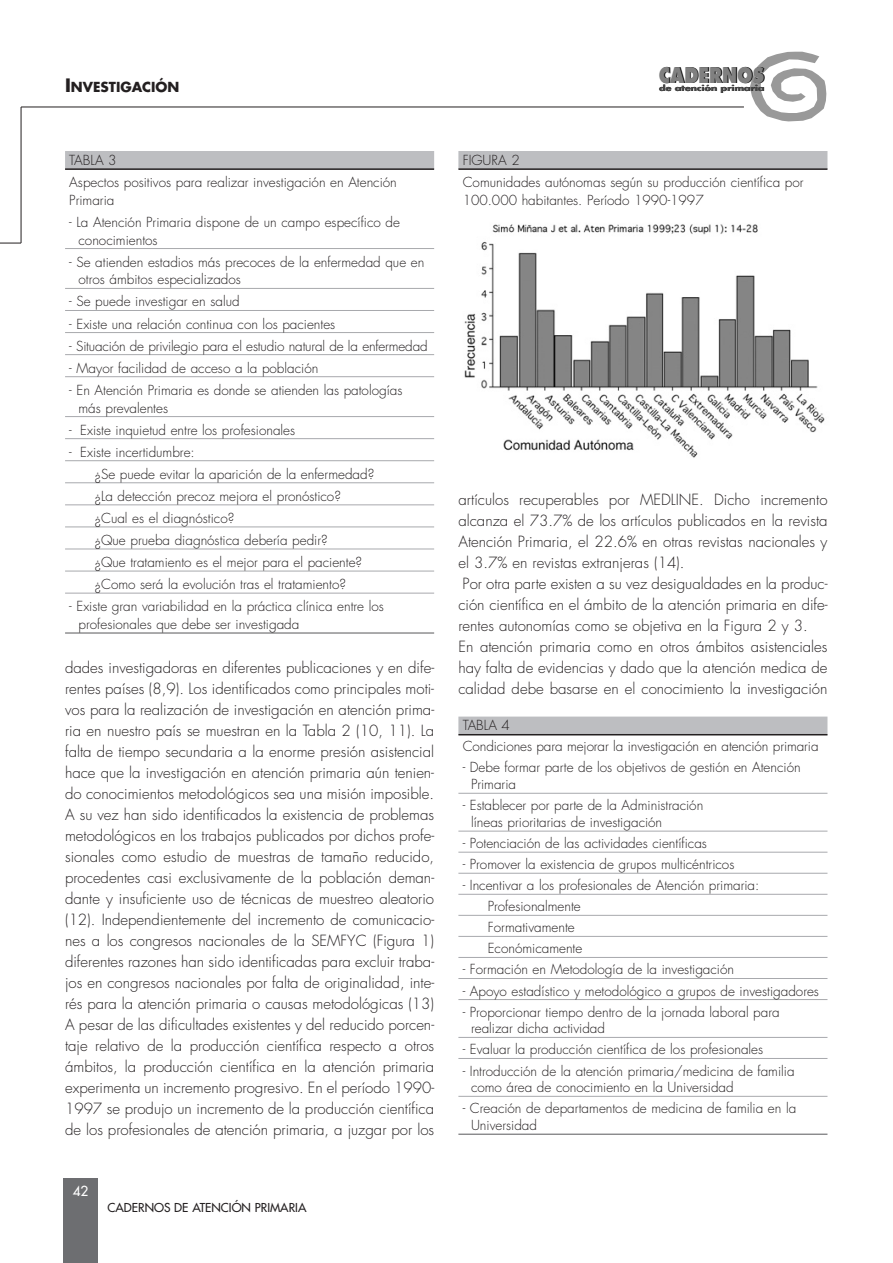
<style>
.page{position:relative;width:893px;height:1263px;background:#fff}
.page>*{position:absolute;margin:0;border:0;box-sizing:border-box;transform-origin:0 0}
.t1{font:800 21px "Futura";color:#000;scale:.82 1}
.t2{font:300 15px/21px "Futura";color:#231f20;text-align:justify}
.t3{font:300 13.5px/22px "Futura";color:#231f20}
.t4{font:700 13.5px "Futura";color:#231f20}
.t5{font:13.5px "Futura";color:#fff}
.t6{font:12px "Futura";color:#231f20}
.t7{font:700 7.8px "Futura";color:#000;scale:1.24 1}
.s1{font-size:18px}
</style>
<div class="page">
<div style="left:458px;top:716px;width:369px;height:18px;background:#bdbec1"></div>
<hr style="left:458px;top:734px;width:369px;height:1px;background:#231f20">
<hr style="left:458px;top:793px;width:369px;height:1px;background:#a8a9ad">
<hr style="left:458px;top:831px;width:369px;height:1px;background:#a8a9ad">
<hr style="left:458px;top:852px;width:369px;height:1px;background:#a8a9ad">
<hr style="left:458px;top:873px;width:369px;height:1px;background:#a8a9ad">
<hr style="left:458px;top:894px;width:369px;height:1px;background:#a8a9ad">
<hr style="left:458px;top:915px;width:369px;height:1px;background:#a8a9ad">
<hr style="left:458px;top:936px;width:369px;height:1px;background:#a8a9ad">
<hr style="left:458px;top:957px;width:369px;height:1px;background:#a8a9ad">
<hr style="left:458px;top:978px;width:369px;height:1px;background:#a8a9ad">
<hr style="left:458px;top:999px;width:369px;height:1px;background:#a8a9ad">
<hr style="left:458px;top:1037px;width:369px;height:1px;background:#a8a9ad">
<hr style="left:458px;top:1058px;width:369px;height:1px;background:#a8a9ad">
<hr style="left:458px;top:1096px;width:369px;height:1px;background:#a8a9ad">
<hr style="left:458px;top:1134px;width:369px;height:1px;background:#57585a">
<div style="left:64px;top:1178px;width:34px;height:85px;background:#6d6e71"></div>
<hr style="left:21px;top:107px;width:1px;height:136px;background:#231f20">
<svg style="left:0;top:243px;width:21px;height:1px"></svg>
<div style="left:65px;top:151px;width:369px;height:18px;background:#bdbec1"></div>
<hr style="left:65px;top:168px;width:369px;height:2px;background:#231f20">
<hr style="left:65px;top:248px;width:369px;height:1px;background:#a8a9ad">
<hr style="left:65px;top:288px;width:369px;height:1px;background:#a8a9ad">
<hr style="left:65px;top:310px;width:369px;height:1px;background:#a8a9ad">
<hr style="left:65px;top:332px;width:369px;height:1px;background:#a8a9ad">
<hr style="left:65px;top:354px;width:369px;height:1px;background:#a8a9ad">
<hr style="left:65px;top:376px;width:369px;height:1px;background:#a8a9ad">
<hr style="left:65px;top:416px;width:369px;height:1px;background:#a8a9ad">
<hr style="left:65px;top:438px;width:369px;height:1px;background:#a8a9ad">
<hr style="left:65px;top:460px;width:369px;height:1px;background:#a8a9ad">
<hr style="left:65px;top:482px;width:369px;height:1px;background:#a8a9ad">
<hr style="left:65px;top:504px;width:369px;height:1px;background:#a8a9ad">
<hr style="left:65px;top:526px;width:369px;height:1px;background:#a8a9ad">
<hr style="left:65px;top:549px;width:369px;height:1px;background:#a8a9ad">
<hr style="left:65px;top:571px;width:369px;height:1px;background:#a8a9ad">
<hr style="left:65px;top:593px;width:369px;height:1px;background:#a8a9ad">
<hr style="left:65px;top:633px;width:369px;height:1px;background:#57585a">
<svg style="left:750px;top:52px;width:76px;height:69px"></svg>
<hr style="left:21px;top:107px;width:723px;height:1px;background:#231f20">
<div style="left:458px;top:151px;width:369px;height:18px;background:#bdbec1"></div>
<hr style="left:458px;top:168px;width:369px;height:2px;background:#231f20">
<img style="left:464px;top:224px;width:361px;height:234px">
<p class="t4" style="left:65px;top:81px;width:116px"><span class="s1">I</span>NVESTIGACIÓN</p>
<h1 class="t1" style="left:660px;top:66px;width:130px">CADERNOS</h1>
<p class="t7" style="left:659px;top:85px;width:86px">de atención primaria</p>
<p class="t3" style="left:69px;top:150px;width:329px">TABLA 3<br>Aspectos positivos para realizar investigación en Atención</p>
<p class="t3" style="left:69px;top:190px;width:47px">Primaria</p>
<p class="t3" style="left:79px;top:214px;width:323px;line-height:17.9px;text-indent:-9px">- La Atención Primaria dispone de un campo específico de conocimientos</p>
<p class="t3" style="left:79px;top:254px;width:347px;line-height:17.9px;text-indent:-9px">- Se atienden estadios más precoces de la enfermedad que en otros ámbitos especializados</p>
<p class="t3" style="left:69px;top:292px;width:172px">- Se puede investigar en salud</p>
<p class="t3" style="left:69px;top:314px;width:268px">- Existe una relación continua con los pacientes</p>
<p class="t3" style="left:69px;top:336px;width:360px">- Situación de privilegio para el estudio natural de la enfermedad</p>
<p class="t3" style="left:69px;top:358px;width:251px">- Mayor facilidad de acceso a la población</p>
<p class="t3" style="left:79px;top:382px;width:325px;line-height:17.9px;text-indent:-9px">- En Atención Primaria es donde se atienden las patologías más prevalentes</p>
<p class="t3" style="left:69px;top:420px;width:227px">- Existe inquietud entre los profesionales</p>
<p class="t3" style="left:94px;top:442px;width:281px;text-indent:-25px">- Existe incertidumbre:<br>¿Se puede evitar la aparición de la enfermedad? ¿La detección precoz mejora el pronóstico? ¿Cual es el diagnóstico?<br>¿Que prueba diagnóstica debería pedir?<br>¿Que tratamiento es el mejor para el paciente? ¿Como será la evolución tras el tratamiento?</p>
<p class="t3" style="left:79px;top:598px;width:307px;line-height:17.9px;text-indent:-9px">- Existe gran variabilidad en la práctica clínica entre los profesionales que debe ser investigada</p>
<p class="t2" style="left:65px;top:658px;width:371px">dades investigadoras en diferentes publicaciones y en dife&shy;rentes países (8,9). Los identificados como principales moti&shy;vos para la realización de investigación en atención prima&shy;ria en nuestro país se muestran en la Tabla 2 (10, 11). La falta de tiempo secundaria a la enorme presión asistencial hace que la investigación en atención primaria aún tenien&shy;do conocimientos metodológicos sea una misión imposible.<br>A su vez han sido identificados la existencia de problemas metodológicos en los trabajos publicados por dichos profe&shy;sionales como estudio de muestras de tamaño reducido, procedentes casi exclusivamente de la población deman&shy;dante y insuficiente uso de técnicas de muestreo aleatorio (12). Independientemente del incremento de comunicacio&shy;nes a los congresos nacionales de la SEMFYC (Figura 1) diferentes razones han sido identificadas para excluir traba&shy;jos en congresos nacionales por falta de originalidad, inte&shy;rés para la atención primaria o causas metodológicas (13)<br>A pesar de las dificultades existentes y del reducido porcen&shy;taje relativo de la producción científica respecto a otros ámbitos, la producción científica en la atención primaria experimenta un incremento progresivo. En el período 1990- 1997 se produjo un incremento de la producción científica de los profesionales de atención primaria, a juzgar por los</p>
<p class="t5" style="left:73px;top:1184px;width:17px">42</p>
<p class="t6" style="left:108px;top:1202px;width:200px">CADERNOS DE ATENCIÓN PRIMARIA</p>
<p class="t3" style="left:463px;top:150px;width:342px">FIGURA 2<br>Comunidades autónomas según su producción científica por</p>
<p class="t3" style="left:463px;top:190px;width:243px">100.000 habitantes. Período 1990-1997</p>
<p class="t2" style="left:458px;top:490px;width:371px;text-align:left">artículos recuperables por MEDLINE. Dicho incremento alcanza el 73.7% de los artículos publicados en la revista Atención Primaria, el 22.6% en otras revistas nacionales y el 3.7% en revistas extranjeras (14).<br>Por otra parte existen a su vez desigualdades en la produc&shy;ción científica en el ámbito de la atención primaria en dife&shy;rentes autonomías como se objetiva en la Figura 2 y 3.<br>En atención primaria como en otros ámbitos asistenciales hay falta de evidencias y dado que la atención medica de calidad debe basarse en el conocimiento la investigación</p>
<p class="t3" style="left:463px;top:716px;width:357px;line-height:21px">TABLA 4<br>Condiciones para mejorar la investigación en atención primaria</p>
<p class="t3" style="left:471px;top:760px;width:331px;line-height:16.8px;text-indent:-8px">- Debe formar parte de los objetivos de gestión en Atención<br>Primaria</p>
<p class="t3" style="left:471px;top:798px;width:234px;line-height:16.8px;text-indent:-8px">- Establecer por parte de la Administración líneas prioritarias de investigación</p>
<p class="t3" style="left:463px;top:833px;width:246px">- Potenciación de las actividades científicas</p>
<p class="t3" style="left:463px;top:854px;width:273px">- Promover la existencia de grupos multicéntricos</p>
<p class="t3" style="left:488px;top:876px;width:273px;line-height:21px;text-indent:-25px">- Incentivar a los profesionales de Atención primaria:<br>Profesionalmente<br>Formativamente<br>Económicamente</p>
<p class="t3" style="left:463px;top:960px;width:273px">- Formación en Metodología de la investigación</p>
<p class="t3" style="left:463px;top:981px;width:358px">- Apoyo estadístico y metodológico a grupos de investigadores</p>
<p class="t3" style="left:471px;top:1004px;width:310px;line-height:16.8px;text-indent:-8px">- Proporcionar tiempo dentro de la jornada laboral para realizar dicha actividad</p>
<p class="t3" style="left:463px;top:1040px;width:302px">- Evaluar la producción científica de los profesionales</p>
<p class="t3" style="left:471px;top:1063px;width:325px;line-height:16.8px;text-indent:-8px">- Introducción de la atención primaria/medicina de familia como área de conocimiento en la Universidad</p>
<p class="t3" style="left:471px;top:1101px;width:327px;line-height:16.8px;text-indent:-8px">- Creación de departamentos de medicina de familia en la<br>Universidad</p>
</div>
